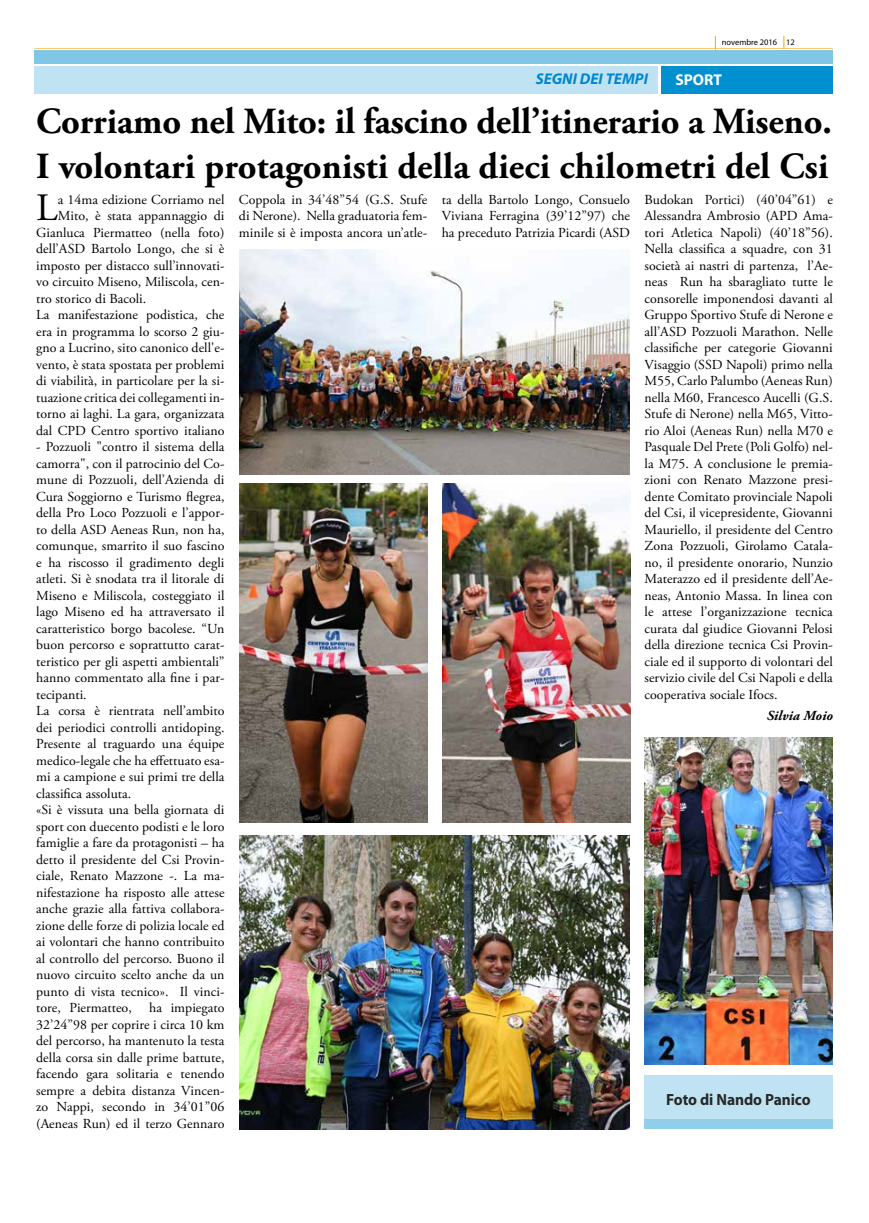
<style>
.page{position:relative;width:869px;height:1223px;background:#fff}
.page>*{position:absolute;margin:0;border:0;box-sizing:border-box;transform-origin:0 0}
.t1{font:38.62px "Adobe Garamond Pro";color:#000}
.t2{font:700 36.75px/44.1px "Adobe Garamond Pro";color:#000}
.t3{font:700 16.25px "Myriad Pro";letter-spacing:-.005em;color:#282827;scale:.95 1}
.t4{font:italic 700 15.62px "Myriad Pro";color:#0086ce}
.t5{font:700 15.62px "Myriad Pro";color:#fff}
.t6{font:13.75px/16.5px "Adobe Garamond Pro";letter-spacing:.005em;color:#000;text-align:justify}
.t7{font:italic 700 13.75px "Adobe Garamond Pro";letter-spacing:.005em;color:#000}
.t8{font:8.5px "Myriad Pro";color:#000}
.t9{font:8.38px "Myriad Pro";color:#000}
</style>
<div class="page">
<svg style="left:783px;top:36px;width:1px;height:13px"></svg>
<div style="left:35px;top:66px;width:622px;height:28px;background:#c0e3f3"></div>
<div style="left:661px;top:66px;width:171px;height:28px;background:#008fcf"></div>
<div style="left:35px;top:50px;width:797px;height:13px;background:#80c7e7"></div>
<svg style="left:714px;top:36px;width:1px;height:14px"></svg>
<img style="left:239px;top:249px;width:390px;height:225px">
<img style="left:239px;top:835px;width:390px;height:294px">
<img style="left:239px;top:483px;width:188px;height:339px">
<img style="left:442px;top:483px;width:187px;height:339px">
<img style="left:644px;top:737px;width:188px;height:327px">
<div style="left:644px;top:1075px;width:188px;height:54px;background:#c0e3f3"></div>
<div style="left:644px;top:1119px;width:188px;height:10px;background:#90ceea"></div>
<p class="t8" style="left:721px;top:37px;width:57px">novembre 2016</p>
<p class="t9" style="left:785px;top:37px;width:10px">12</p>
<p class="t4" style="left:535px;top:68px;width:114px">SEGNI DEI TEMPI</p>
<p class="t5" style="left:675px;top:69px;width:48px">SPORT</p>
<h2 class="t2" style="left:36px;top:100px;width:796px">Corriamo nel Mito: il fascino dell’itinerario a Miseno.<br>I volontari protagonisti della dieci chilometri del Csi</h2>
<h1 class="t1" style="left:36px;top:185px;width:23px">L</h1>
<p class="t6" style="left:58px;top:191px;width:168px">a 14ma edizione Corriamo nel</p>
<p class="t6" style="left:58px;top:208px;width:168px">Mito, è stata appannaggio di</p>
<p class="t6" style="left:36px;top:224px;width:190px">Gianluca Piermatteo (nella foto)</p>
<p class="t6" style="left:36px;top:241px;width:190px">dell’ASD Bartolo Longo, che si è</p>
<p class="t6" style="left:36px;top:257px;width:190px">imposto per distacco sull’innovati-</p>
<p class="t6" style="left:36px;top:274px;width:190px">vo circuito Miseno, Miliscola, cen-</p>
<p class="t6" style="left:36px;top:290px;width:112px">tro storico di Bacoli.</p>
<p class="t6" style="left:36px;top:307px;width:190px">La manifestazione podistica, che</p>
<p class="t6" style="left:36px;top:323px;width:190px">era in programma lo scorso 2 giu-</p>
<p class="t6" style="left:36px;top:340px;width:190px">gno a Lucrino, sito canonico dell'e-</p>
<p class="t6" style="left:36px;top:356px;width:190px">vento, è stata spostata per problemi</p>
<p class="t6" style="left:36px;top:373px;width:190px">di viabilità, in particolare per la si-</p>
<p class="t6" style="left:36px;top:389px;width:190px">tuazione critica dei collegamenti in-</p>
<p class="t6" style="left:36px;top:406px;width:190px">torno ai laghi. La gara, organizzata</p>
<p class="t6" style="left:36px;top:422px;width:190px">dal CPD Centro sportivo italiano</p>
<p class="t6" style="left:36px;top:439px;width:190px;text-align:left">- Pozzuoli "contro il sistema della camorra", con il patrocinio del Co&shy;mune di Pozzuoli, dell’Azienda di Cura Soggiorno e Turismo flegrea, della Pro Loco Pozzuoli e l’appor&shy;to della ASD Aeneas Run, non ha, comunque, smarrito il suo fascino e ha riscosso il gradimento degli atleti. Si è snodata tra il litorale di Miseno e Miliscola, costeggiato il lago Miseno ed ha attraversato il caratteristico borgo bacolese. “Un buon percorso e soprattutto carat&shy;teristico per gli aspetti ambientali” hanno commentato alla fine i par&shy;tecipanti.<br>La corsa è rientrata nell’ambito dei periodici controlli antidoping.<br>Presente al traguardo una équipe medico-legale che ha effettuato esa&shy;mi a campione e sui primi tre della classifica assoluta.<br>«Si è vissuta una bella giornata di sport con duecento podisti e le loro famiglie a fare da protagonisti – ha detto il presidente del Csi Provin&shy;ciale, Renato Mazzone -. La ma&shy;nifestazione ha risposto alle attese anche grazie alla fattiva collabora&shy;zione delle forze di polizia locale ed ai volontari che hanno contribuito al controllo del percorso. Buono il nuovo circuito scelto anche da un punto di vista tecnico». Il vinci&shy;tore, Piermatteo,</p>
<p class="t6" style="left:36px;top:1000px;width:190px;text-indent:113px">ha impiegato 32’24”98 per coprire i circa 10 km del percorso, ha mantenuto la testa della corsa sin dalle prime battute, facendo gara solitaria e tenendo sempre a debita distanza Vincen&shy;zo Nappi, secondo in 34’01”06 (Aeneas Run) ed il terzo Gennaro</p>
<p class="t6" style="left:239px;top:191px;width:190px">Coppola in 34’48”54 (G.S. Stufe di Nerone). Nella graduatoria fem&shy;minile si è imposta ancora un’atle-</p>
<p class="t6" style="left:441px;top:191px;width:190px">ta della Bartolo Longo, Consuelo Viviana Ferragina (39’12”97) che ha preceduto Patrizia Picardi (ASD</p>
<p class="t6" style="left:644px;top:191px;width:190px">Budokan Portici) (40’04”61) e Alessandra Ambrosio (APD Ama&shy;tori Atletica Napoli) (40’18”56).<br>Nella classifica a squadre, con 31 società ai nastri di partenza, l’Ae&shy;neas Run ha sbaragliato tutte le consorelle imponendosi davanti al Gruppo Sportivo Stufe di Nerone e all’ASD Pozzuoli Marathon. Nelle classifiche per categorie Giovanni Visaggio (SSD Napoli) primo nella M55, Carlo Palumbo (Aeneas Run) nella M60, Francesco Aucelli (G.S.<br>Stufe di Nerone) nella M65, Vitto&shy;rio Aloi (Aeneas Run) nella M70 e Pasquale Del Prete (Poli Golfo) nel&shy;la M75. A conclusione le premia&shy;zioni con Renato Mazzone presi&shy;dente Comitato provinciale Napoli del Csi, il vicepresidente, Giovanni Mauriello, il presidente del Centro Zona Pozzuoli, Girolamo Catala&shy;no, il presidente onorario, Nunzio Materazzo ed il presidente dell’Ae&shy;neas, Antonio Massa. In linea con le attese l’organizzazione tecnica curata dal giudice Giovanni Pelosi della direzione tecnica Csi Provin&shy;ciale ed il supporto di volontari del servizio civile del Csi Napoli e della cooperativa sociale Ifocs.</p>
<p class="t7" style="left:766px;top:708px;width:68px">Silvia Moio</p>
<p class="t3" style="left:666px;top:1088px;width:153px">Foto di Nando Panico</p>
</div>
